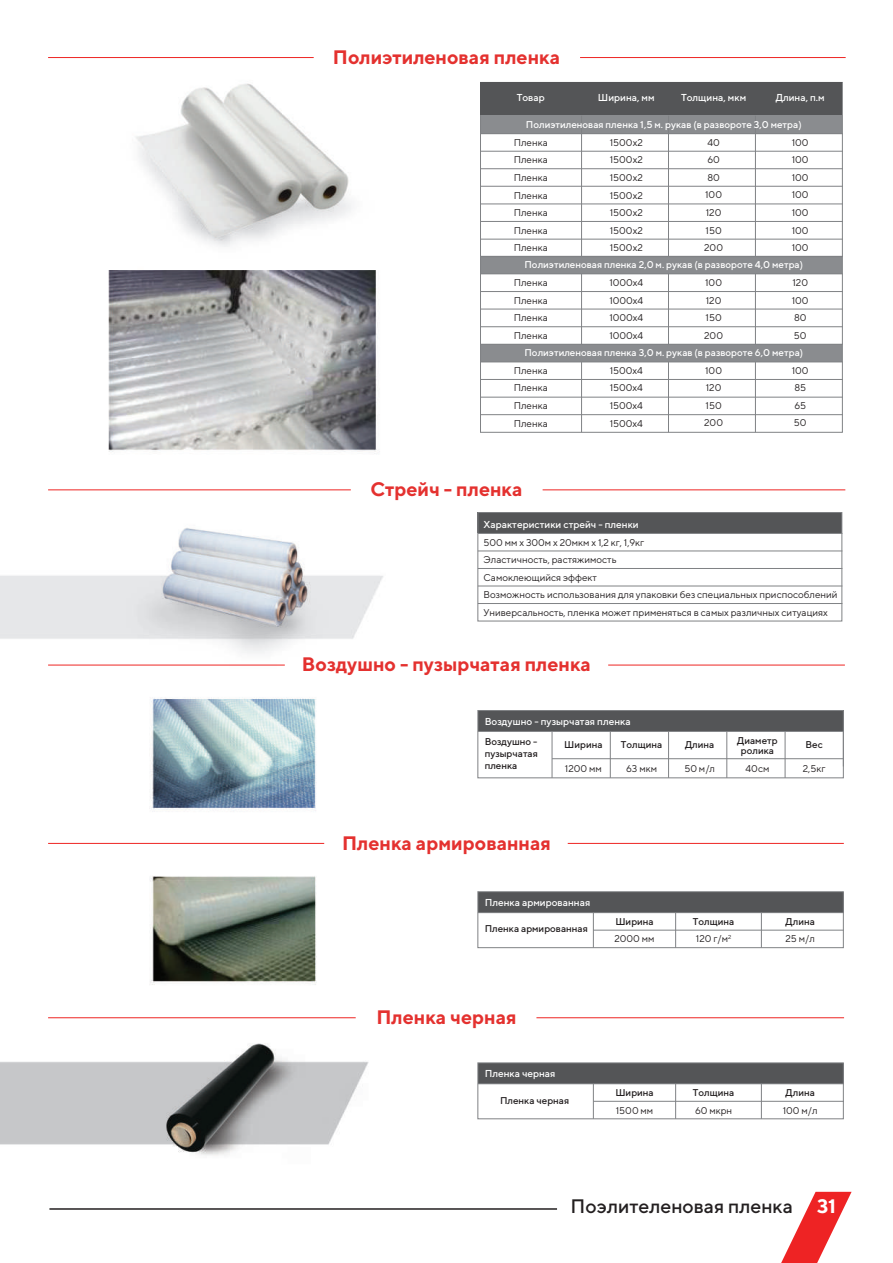
<style>
.page{position:relative;width:893px;height:1263px;background:#fff}
.page>*{position:absolute;margin:0;border:0;box-sizing:border-box;transform-origin:0 0}
.t1{font:700 19.5px "TT Norms";color:#e4312f}
.t2{font:500 19.5px "TT Norms";color:#231f20}
.t3{font:500 10.05px "TT Norms";color:#fff}
.t4{font:9.9px/17.5px "TT Norms";color:#231f20;text-align:justify}
.t5{font:500 9.9px "TT Norms";color:#fff}
.t6{font:500 9.9px/12px "TT Norms";color:#231f20;text-align:center}
.s1{font-weight:400}
.s2{font-weight:700;color:#fff}
</style>
<div class="page">
<svg style="left:781px;top:1192px;width:71px;height:71px"></svg>
<hr style="left:49px;top:1208px;width:508px;height:2px;background:#231f20">
<img style="left:0;top:82px;width:846px;height:1074px">
<div style="left:480px;top:103px;width:362px;height:31px;background:#8a8c8f"></div>
<div style="left:480px;top:256px;width:362px;height:18px;background:#8a8c8f"></div>
<div style="left:480px;top:344px;width:362px;height:18px;background:#8a8c8f"></div>
<hr style="left:480px;top:133px;width:363px;height:1px;background:#808285">
<hr style="left:480px;top:151px;width:363px;height:1px;background:#808285">
<hr style="left:480px;top:168px;width:363px;height:1px;background:#808285">
<hr style="left:480px;top:186px;width:363px;height:1px;background:#808285">
<hr style="left:480px;top:204px;width:363px;height:1px;background:#808285">
<hr style="left:480px;top:221px;width:363px;height:1px;background:#808285">
<hr style="left:480px;top:239px;width:363px;height:1px;background:#808285">
<hr style="left:480px;top:256px;width:363px;height:1px;background:#808285">
<hr style="left:480px;top:274px;width:363px;height:1px;background:#808285">
<hr style="left:480px;top:291px;width:363px;height:1px;background:#808285">
<hr style="left:480px;top:309px;width:363px;height:1px;background:#808285">
<hr style="left:480px;top:326px;width:363px;height:1px;background:#808285">
<hr style="left:480px;top:344px;width:363px;height:1px;background:#808285">
<hr style="left:480px;top:362px;width:363px;height:1px;background:#808285">
<hr style="left:480px;top:379px;width:363px;height:1px;background:#808285">
<hr style="left:480px;top:397px;width:363px;height:1px;background:#808285">
<hr style="left:480px;top:414px;width:363px;height:1px;background:#808285">
<hr style="left:581px;top:116px;width:1px;height:140px;background:#808285">
<hr style="left:668px;top:116px;width:1px;height:140px;background:#808285">
<hr style="left:755px;top:116px;width:1px;height:140px;background:#808285">
<hr style="left:581px;top:274px;width:1px;height:70px;background:#808285">
<hr style="left:668px;top:274px;width:1px;height:70px;background:#808285">
<hr style="left:755px;top:274px;width:1px;height:70px;background:#808285">
<hr style="left:581px;top:362px;width:1px;height:70px;background:#808285">
<hr style="left:552px;top:729px;width:1px;height:49px;background:#808285">
<hr style="left:610px;top:729px;width:1px;height:49px;background:#808285">
<hr style="left:668px;top:729px;width:1px;height:49px;background:#808285">
<hr style="left:785px;top:729px;width:1px;height:49px;background:#808285">
<hr style="left:843px;top:729px;width:1px;height:37px;background:#808285">
<hr style="left:727px;top:729px;width:1px;height:49px;background:#808285">
<hr style="left:668px;top:362px;width:1px;height:70px;background:#808285">
<hr style="left:755px;top:362px;width:1px;height:70px;background:#808285">
<div style="left:480px;top:82px;width:362px;height:33px;background:#545557"></div>
<div style="left:478px;top:512px;width:364px;height:21px;background:#545557"></div>
<div style="left:478px;top:512px;width:364px;height:109px;border:1px solid #808285"></div>
<hr style="left:478px;top:533px;width:364px;height:1px;background:#808285">
<hr style="left:478px;top:551px;width:364px;height:1px;background:#808285">
<hr style="left:478px;top:568px;width:364px;height:1px;background:#808285">
<hr style="left:478px;top:586px;width:364px;height:1px;background:#808285">
<hr style="left:478px;top:603px;width:364px;height:1px;background:#808285">
<div style="left:478px;top:710px;width:365px;height:21px;background:#545557"></div>
<div style="left:478px;top:710px;width:365px;height:68px;border:1px solid #808285"></div>
<hr style="left:478px;top:731px;width:366px;height:1px;background:#808285">
<hr style="left:552px;top:758px;width:292px;height:1px;background:#808285">
<hr style="left:593px;top:910px;width:1px;height:38px;background:#808285">
<hr style="left:675px;top:910px;width:1px;height:38px;background:#808285">
<hr style="left:761px;top:910px;width:1px;height:38px;background:#808285">
<div style="left:478px;top:892px;width:365px;height:20px;background:#545557"></div>
<div style="left:478px;top:891px;width:365px;height:57px;border:1px solid #808285"></div>
<hr style="left:478px;top:912px;width:366px;height:1px;background:#808285">
<hr style="left:593px;top:930px;width:251px;height:1px;background:#808285">
<hr style="left:593px;top:1081px;width:1px;height:38px;background:#808285">
<hr style="left:675px;top:1081px;width:1px;height:38px;background:#808285">
<hr style="left:761px;top:1081px;width:1px;height:38px;background:#808285">
<div style="left:478px;top:1063px;width:365px;height:21px;background:#545557"></div>
<div style="left:478px;top:1063px;width:365px;height:56px;border:1px solid #808285"></div>
<hr style="left:478px;top:1083px;width:366px;height:1px;background:#808285">
<hr style="left:593px;top:1101px;width:251px;height:1px;background:#808285">
<hr style="left:48px;top:57px;width:266px;height:1px;background:#ee2523">
<hr style="left:580px;top:57px;width:266px;height:1px;background:#ee2523">
<hr style="left:48px;top:489px;width:303px;height:1px;background:#ee2523">
<hr style="left:543px;top:489px;width:302px;height:1px;background:#ee2523">
<hr style="left:48px;top:665px;width:237px;height:1px;background:#ee2523">
<hr style="left:608px;top:665px;width:237px;height:1px;background:#ee2523">
<hr style="left:48px;top:843px;width:276px;height:1px;background:#ee2523">
<hr style="left:568px;top:843px;width:276px;height:1px;background:#ee2523">
<hr style="left:48px;top:1017px;width:308px;height:1px;background:#ee2523">
<hr style="left:536px;top:1017px;width:308px;height:1px;background:#ee2523">
<h1 class="t1" style="left:333px;top:45px;width:229px">Полиэтиленовая пленка</h1>
<p class="t3" style="left:517px;top:92px;width:30px">Товар</p>
<p class="t3" style="left:598px;top:92px;width:58px">Ширина, мм</p>
<p class="t3" style="left:681px;top:92px;width:67px">Толщина, мкм</p>
<p class="t3" style="left:776px;top:92px;width:51px">Длина, п.м</p>
<p class="t5" style="left:526px;top:118px;width:277px">Полиэтиленовая пленка 1,5 м. рукав (в развороте 3,0 метра)</p>
<p class="t4" style="left:704px;top:133px;width:20px;text-align:center">40<br>60<br>80<br>100<br>120<br>150<br>200</p>
<p class="t4" style="left:704px;top:274px;width:20px;text-align:left">100<br>120<br>150<br>200</p>
<p class="t4" style="left:704px;top:361px;width:20px;text-align:left">100<br>120<br>150<br>200</p>
<p class="t4" style="left:610px;top:133px;width:34px">1500х2<br>1500х2<br>1500х2<br>1500х2<br>1500х2<br>1500х2<br>1500х2</p>
<p class="t4" style="left:609px;top:274px;width:35px">1000х4<br>1000х4<br>1000х4<br>1000х4</p>
<p class="t4" style="left:610px;top:361px;width:35px">1500х4<br>1500х4<br>1500х4<br>1500х4</p>
<p class="t4" style="left:792px;top:133px;width:18px">100<br>100<br>100<br>100<br>100<br>100<br>100</p>
<p class="t4" style="left:792px;top:274px;width:18px;text-align:left">120<br>100<br>80<br>50</p>
<p class="t4" style="left:792px;top:361px;width:18px;text-align:left">100<br>85<br>65<br>50</p>
<p class="t4" style="left:514px;top:133px;width:36px">Пленка Пленка Пленка Пленка Пленка Пленка Пленка</p>
<p class="t4" style="left:514px;top:274px;width:36px">Пленка Пленка Пленка Пленка</p>
<p class="t4" style="left:514px;top:361px;width:36px">Пленка Пленка Пленка Пленка</p>
<p class="t5" style="left:524px;top:259px;width:280px">Полиэтиленовая пленка 2,0 м. рукав (в развороте 4,0 метра)</p>
<p class="t5" style="left:524px;top:346px;width:280px">Полиэтиленовая пленка 3,0 м. рукав (в развороте 6,0 метра)</p>
<h1 class="t1" style="left:370px;top:477px;width:154px">Стрейч - пленка</h1>
<p class="t3" style="left:483px;top:518px;width:157px">Характеристики стрейч - пленки</p>
<p class="t4" style="left:483px;top:533px;width:356px;text-align:left">500 мм х 300м х 20мкм х 1,2 кг, 1,9кг<br>Эластичность, растяжимость<br>Самоклеющийся эффект<br>Возможность использования для упаковки без специальных приспособлений Универсальность, пленка может применяться в самых различных ситуациях</p>
<h1 class="t1" style="left:302px;top:652px;width:291px">Воздушно - пузырчатая пленка</h1>
<p class="t3" style="left:485px;top:715px;width:147px">Воздушно - пузырчатая пленка</p>
<p class="t6" style="left:485px;top:735px;width:55px;text-align:justify">Воздушно - пузырчатая пленка</p>
<p class="t6" style="left:564px;top:738px;width:40px">Ширина</p>
<p class="t4" style="left:565px;top:759px;width:38px">1200 мм</p>
<p class="t6" style="left:621px;top:738px;width:43px">Толщина</p>
<p class="t4" style="left:626px;top:759px;width:32px">63 мкм</p>
<p class="t6" style="left:685px;top:738px;width:31px">Длина</p>
<p class="t4" style="left:684px;top:759px;width:32px">50 м/л</p>
<p class="t6" style="left:737px;top:735px;width:42px;line-height:10.5px">Диаметр ролика</p>
<p class="t4" style="left:745px;top:759px;width:25px">40см</p>
<p class="t6" style="left:805px;top:738px;width:19px">Вес</p>
<p class="t4" style="left:803px;top:759px;width:24px">2,5кг</p>
<h1 class="t1" style="left:342px;top:830px;width:210px">Пленка армированная</h1>
<p class="t3" style="left:485px;top:896px;width:107px">Пленка армированная</p>
<p class="t6" style="left:485px;top:923px;width:105px">Пленка армированная</p>
<p class="t6" style="left:615px;top:915px;width:40px">Ширина</p>
<p class="t4" style="left:614px;top:930px;width:42px">2000 мм</p>
<p class="t6" style="left:693px;top:912px;width:43px;line-height:17.5px">Толщина<br><span class="s1">120 г/м</span><sup>2</sup></p>
<p class="t6" style="left:786px;top:915px;width:31px">Длина</p>
<p class="t4" style="left:785px;top:930px;width:31px">25 м/л</p>
<h1 class="t1" style="left:376px;top:1005px;width:142px">Пленка черная</h1>
<p class="t3" style="left:485px;top:1067px;width:72px">Пленка черная</p>
<p class="t6" style="left:500px;top:1094px;width:71px">Пленка черная</p>
<p class="t6" style="left:615px;top:1086px;width:40px">Ширина</p>
<p class="t4" style="left:616px;top:1101px;width:39px">1500 мм</p>
<p class="t6" style="left:693px;top:1086px;width:43px">Толщина</p>
<p class="t4" style="left:695px;top:1101px;width:39px">60 мкрн</p>
<p class="t6" style="left:786px;top:1086px;width:31px">Длина</p>
<p class="t4" style="left:783px;top:1101px;width:36px">100 м/л</p>
<h1 class="t2" style="left:571px;top:1194px;width:267px">Поэлителеновая пленка <span class="s2">31</span></h1>
</div>
